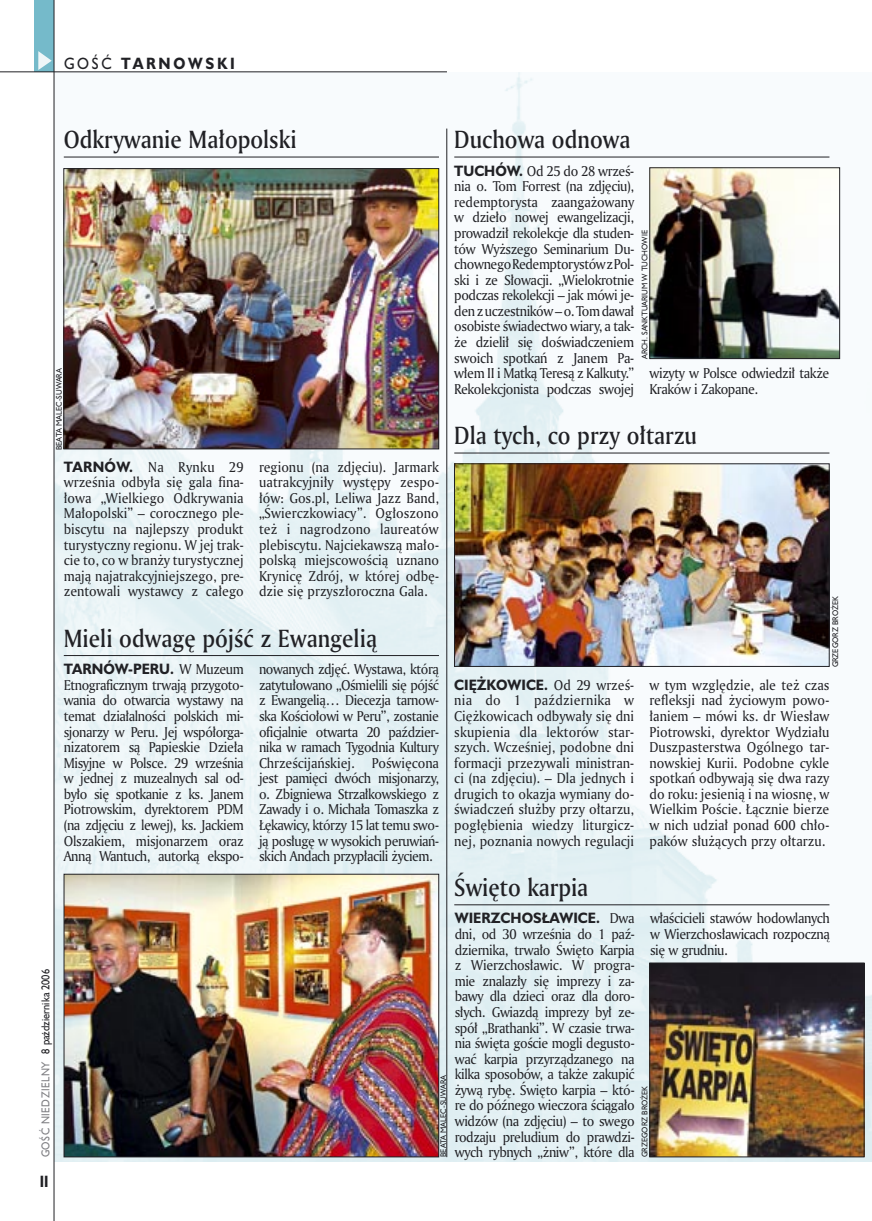
<style>
.page{position:relative;width:872px;height:1221px;background:#fff}
.page>*{position:absolute;margin:0;border:0;box-sizing:border-box;transform-origin:0 0}
._05d_tytyl_Kronika_AmMd_16_pt{font:24px "Amerigo Md PL";color:#212125;scale:.9 1}
._15a_temat_lewo{font:700 15px "Humanst 521 PL";letter-spacing:.2em;color:#212125;scale:.9 1}
._16_pagina_lewa{font:700 15px "Humanst 521 Cn PL";color:#212125;scale:.94 1}
._03_body_bez_akapitu{font:13.8px/15.6px "Amerigo PL";letter-spacing:-.03em;color:#212125;text-align:justify;scale:.94 1}
._18_data_lewa{font:10.5px "Humanst 521 PL";color:#212125;scale:.9 1}
._18a_data_lewa_GOSC{font:10.5px "Humanst 521 PL";letter-spacing:.05em;color:#7f7f83;scale:.9 1}
._09a_autor_zdjecia_Hu_5_pt{font:7.5px "Humanst 521 PL";color:#212125;scale:.94 1}
.s1{font-weight:400}
.s2{font-family:"Humanst 521 PL";font-weight:700}
</style>
<div class="page">
<img style="left:55px;top:72px;width:817px;height:1089px">
<div style="left:35px;top:0;width:19px;height:72px;background:#75baca"></div>
<svg style="left:38px;top:51px;width:14px;height:19px"></svg>
<hr style="left:54px;top:0;width:1px;height:1220px;background:#212125">
<hr style="left:0;top:72px;width:447px;height:1px;background:#212125">
<hr style="left:446px;top:129px;width:1px;height:1027px;background:#212125">
<hr style="left:64px;top:157px;width:375px;height:1px;background:#212125">
<img style="left:66px;top:170px;width:371px;height:277px">
<div style="left:64px;top:168px;width:375px;height:281px;border:1px solid #212125"></div>
<hr style="left:64px;top:655px;width:375px;height:1px;background:#212125">
<img style="left:66px;top:876px;width:371px;height:278px">
<div style="left:64px;top:874px;width:375px;height:282px;border:1px solid #212125"></div>
<hr style="left:454px;top:157px;width:375px;height:1px;background:#212125">
<img style="left:651px;top:169px;width:187px;height:188px">
<div style="left:649px;top:167px;width:191px;height:192px;border:1px solid #212125"></div>
<hr style="left:454px;top:452px;width:375px;height:1px;background:#212125">
<img style="left:456px;top:465px;width:371px;height:199px">
<div style="left:454px;top:463px;width:375px;height:203px;border:1px solid #212125"></div>
<hr style="left:454px;top:904px;width:375px;height:1px;background:#212125">
<img style="left:651px;top:964px;width:211px;height:190px">
<div style="left:649px;top:962px;width:215px;height:194px;border:1px solid #212125"></div>
<p class="_15a_temat_lewo" style="left:64px;top:53px;width:191px"><span class="s1">GOŚĆ</span> TARNOWSKI</p>
<p class="_05d_tytyl_Kronika_AmMd_16_pt" style="left:64px;top:123px;width:260px">Odkrywanie Małopolski</p>
<p class="_09a_autor_zdjecia_Hu_5_pt" style="left:54px;top:450px;width:89px;rotate:-90deg">BEATA MALEC-SUWARA</p>
<p class="_03_body_bez_akapitu" style="left:64px;top:458px;width:193px"><span class="s2">TARNÓW.</span> Na Rynku 29 września odbyła się gala fina&shy;łowa „Wielkiego Odkrywania Małopolski” – corocznego ple&shy;biscytu na najlepszy produkt turystyczny regionu. W jej trak&shy;cie to, co w branży turystycznej mają najatrakcyjniejszego, pre&shy;zentowali wystawcy z całego</p>
<p class="_03_body_bez_akapitu" style="left:259px;top:458px;width:193px">regionu (na zdjęciu). Jarmark uatrakcyjniły występy zespo&shy;łów: Gos.pl, Leliwa Jazz Band, „Świerczkowiacy”. Ogłoszono też i nagrodzono laureatów plebiscytu. Najciekawszą mało&shy;polską miejscowością uznano Krynicę Zdrój, w której odbę&shy;dzie się przyszłoroczna Gala.</p>
<p class="_05d_tytyl_Kronika_AmMd_16_pt" style="left:64px;top:622px;width:349px">Mieli odwagę pójść z Ewangelią</p>
<p class="_03_body_bez_akapitu" style="left:64px;top:661px;width:193px"><span class="s2">TARNÓW-PERU.</span> W Muzeum Etnograficznym trwają przygoto&shy;wania do otwarcia wystawy na temat działalności polskich mi&shy;sjonarzy w Peru. Jej współorga&shy;nizatorem są Papieskie Dzieła Misyjne w Polsce. 29 września w jednej z muzealnych sal od&shy;było się spotkanie z ks. Janem Piotrowskim, dyrektorem PDM (na zdjęciu z lewej), ks. Jackiem Olszakiem, misjonarzem oraz Anną Wantuch, autorką ekspo-</p>
<p class="_03_body_bez_akapitu" style="left:259px;top:661px;width:193px">nowanych zdjęć. Wystawa, którą zatytułowano „Ośmielili się pójść z Ewangelią… Diecezja tarnow&shy;ska Kościołowi w Peru”, zostanie oficjalnie otwarta 20 paździer&shy;nika w ramach Tygodnia Kultury Chrześcijańskiej.</p>
<p class="_03_body_bez_akapitu" style="left:259px;top:754px;width:193px;text-indent:113px">Poświęcona jest pamięci dwóch misjonarzy, o. Zbigniewa Strzałkowskiego z Zawady i o. Michała Tomaszka z Łękawicy, którzy 15 lat temu swo&shy;ją posługę w wysokich peruwiań&shy;skich Andach przypłacili życiem.</p>
<p class="_05d_tytyl_Kronika_AmMd_16_pt" style="left:454px;top:123px;width:197px">Duchowa odnowa</p>
<p class="_03_body_bez_akapitu" style="left:454px;top:162px;width:193px"><span class="s2">TUCHÓW.</span> Od 25 do 28 wrześ&shy;nia o. Tom Forrest (na zdjęciu), redemptorysta zaangażowany w dzieło nowej ewangelizacji, prowadził rekolekcje dla studen&shy;tów Wyższego Seminarium Du&shy;chownego Redemptorystów z Pol&shy;ski i ze Słowacji. „Wielokrotnie podczas rekolekcji – jak mówi je&shy;den z uczestników – o. Tom dawał osobiste świadectwo wiary, a tak&shy;że dzielił się doświadczeniem swoich spotkań z Janem Pa&shy;włem II i Matką Teresą z Kalkuty.” Rekolekcjonista podczas swojej</p>
<p class="_09a_autor_zdjecia_Hu_5_pt" style="left:639px;top:359px;width:139px;rotate:-90deg">ARCH. SANKTUARIUM W TUCHOWIE</p>
<p class="_03_body_bez_akapitu" style="left:649px;top:365px;width:193px">wizyty w Polsce odwiedził także<br>Kraków i Zakopane.</p>
<p class="_05d_tytyl_Kronika_AmMd_16_pt" style="left:454px;top:419px;width:271px">Dla tych, co przy ołtarzu</p>
<p class="_09a_autor_zdjecia_Hu_5_pt" style="left:830px;top:667px;width:77px;rotate:-90deg">GRZEGORZ BROŻEK</p>
<p class="_03_body_bez_akapitu" style="left:454px;top:676px;width:193px"><span class="s2">CIĘŻKOWICE.</span> Od 29 wrześ&shy;nia do 1 października w Ciężkowicach odbywały się dni skupienia dla lektorów star&shy;szych. Wcześniej, podobne dni formacji przezywali ministran&shy;ci (na zdjęciu). – Dla jednych i drugich to okazja wymiany do&shy;świadczeń służby przy ołtarzu, pogłębienia wiedzy liturgicz&shy;nej, poznania nowych regulacji</p>
<p class="_03_body_bez_akapitu" style="left:649px;top:676px;width:193px">w tym względzie, ale też czas refleksji nad życiowym powo&shy;łaniem – mówi ks. dr Wiesław Piotrowski, dyrektor Wydziału Duszpasterstwa Ogólnego tar&shy;nowskiej Kurii. Podobne cykle spotkań odbywają się dwa razy do roku: jesienią i na wiosnę, w Wielkim Poście. Łącznie bierze w nich udział ponad 600 chło&shy;paków służących przy ołtarzu.</p>
<p class="_05d_tytyl_Kronika_AmMd_16_pt" style="left:454px;top:871px;width:150px">Święto karpia</p>
<p class="_18_data_lewa" style="left:38px;top:1053px;width:95px;rotate:-90deg">8 października 2006</p>
<p class="_18a_data_lewa_GOSC" style="left:38px;top:1157px;width:108px;rotate:-90deg">GOŚĆ NIEDZIELNY</p>
<p class="_16_pagina_lewa" style="left:40px;top:1170px;width:11px">II</p>
<p class="_09a_autor_zdjecia_Hu_5_pt" style="left:438px;top:1156px;width:89px;rotate:-90deg">BEATA MALEC-SUWARA</p>
<p class="_03_body_bez_akapitu" style="left:455px;top:910px;width:193px"><span class="s2">WIERZCHOSŁAWICE.</span> Dwa dni, od 30 września do 1 paź&shy;dziernika, trwało Święto Karpia z Wierzchosławic. W progra&shy;mie znalazły się imprezy i za&shy;bawy dla dzieci oraz dla doro&shy;słych. Gwiazdą imprezy był ze&shy;spół „Brathanki”. W czasie trwa&shy;nia święta goście mogli degusto&shy;wać karpia przyrządzanego na kilka sposobów, a także zakupić żywą rybę. Święto karpia – któ&shy;re do późnego wieczora ściągało widzów (na zdjęciu) – to swego rodzaju preludium do prawdzi&shy;wych rybnych „żniw”, które dla</p>
<p class="_03_body_bez_akapitu" style="left:650px;top:910px;width:193px">właścicieli stawów hodowlanych w Wierzchosławicach rozpoczną się w grudniu.</p>
<p class="_09a_autor_zdjecia_Hu_5_pt" style="left:639px;top:1156px;width:77px;rotate:-90deg">GRZEGORZ BROŻEK</p>
</div>
